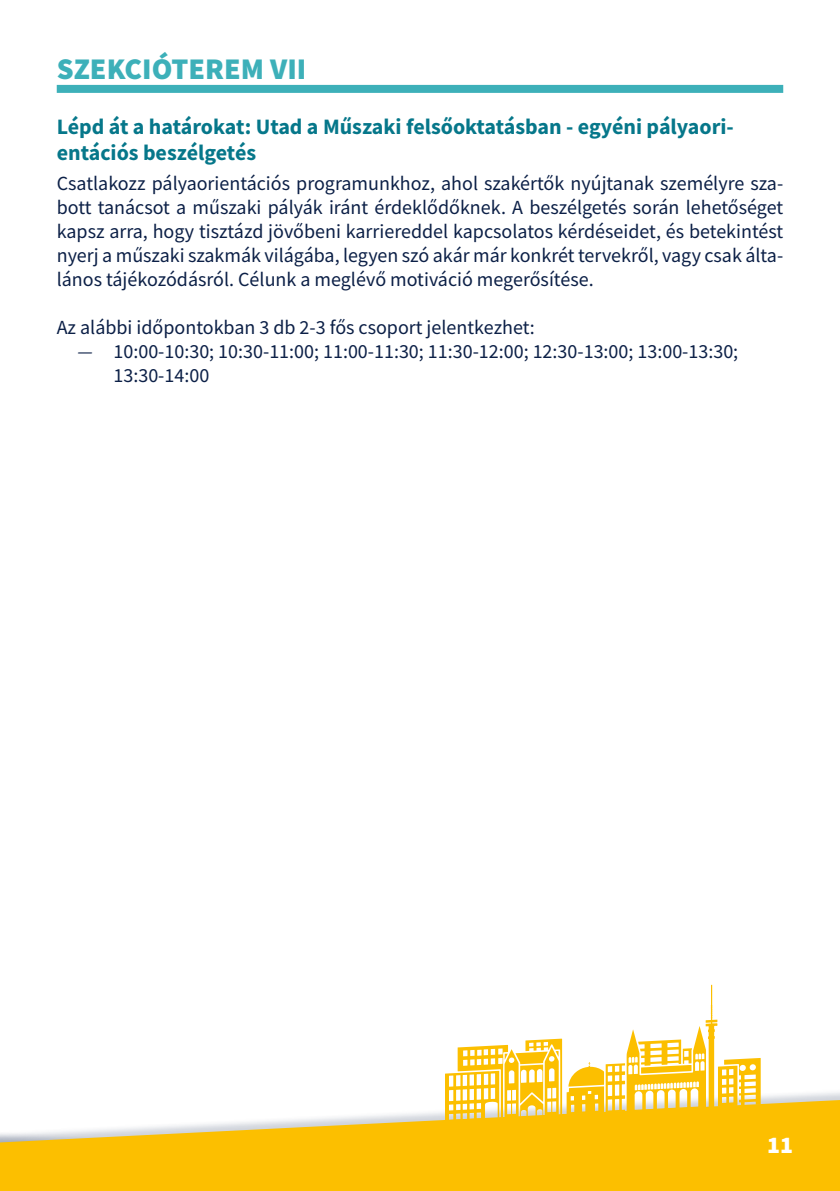
<style>
.page{position:relative;width:840px;height:1191px;background:#fff}
.page>*{position:absolute;margin:0;border:0;box-sizing:border-box;transform-origin:0 0}
.t1{font:900 30px "Source Sans Pro";color:#3db0b9}
.t2{font:900 24px "Source Sans Pro";color:#fff}
.t3{font:700 22px/26.4px "Source Sans Pro";color:#06778a}
.t4{font:20px/24px "Source Sans Pro";color:#0c2047;text-align:justify}
.s1{font-style:italic}
</style>
<div class="page">
<svg style="left:0;top:1098px;width:839px;height:93px;fill:#fcbf00"></svg>
<svg style="left:444px;top:984px;width:316px;height:137px"></svg>
<div style="left:57px;top:85px;width:725px;height:8px;background:#3db0b9"></div>
<h1 class="t1" style="left:57px;top:48px;width:251px">SZEKCIÓTEREM VII</h1>
<p class="t3" style="left:57px;top:113px;width:678px">Lépd át a határokat: Utad a Műszaki felsőoktatásban - egyéni pályaori&shy;entációs beszélgetés</p>
<p class="t4" style="left:57px;top:171px;width:727px">Csatlakozz pályaorientációs programunkhoz, ahol szakértők nyújtanak személyre sza&shy;bott tanácsot a műszaki pályák iránt érdeklődőknek. A beszélgetés során lehetőséget kapsz arra, hogy tisztázd jövőbeni karriereddel kapcsolatos kérdéseidet, és betekintést nyerj a műszaki szakmák világába, legyen szó akár már konkrét tervekről, vagy csak álta&shy;lános tájékozódásról. Célunk a meglévő motiváció megerősítése.</p>
<p class="t4" style="left:57px;top:315px;width:479px">Az alábbi időpontokban 3 db 2-3 fős csoport jelentkezhet:</p>
<p class="t4" style="left:113px;top:339px;width:626px;text-indent:-36px"><span class="s1">—</span> 10:00-10:30; 10:30-11:00; 11:00-11:30; 11:30-12:00; 12:30-13:00; 13:00-13:30;<br>13:30-14:00</p>
<p class="t2" style="left:766px;top:1128px;width:27px">11</p>
</div>
